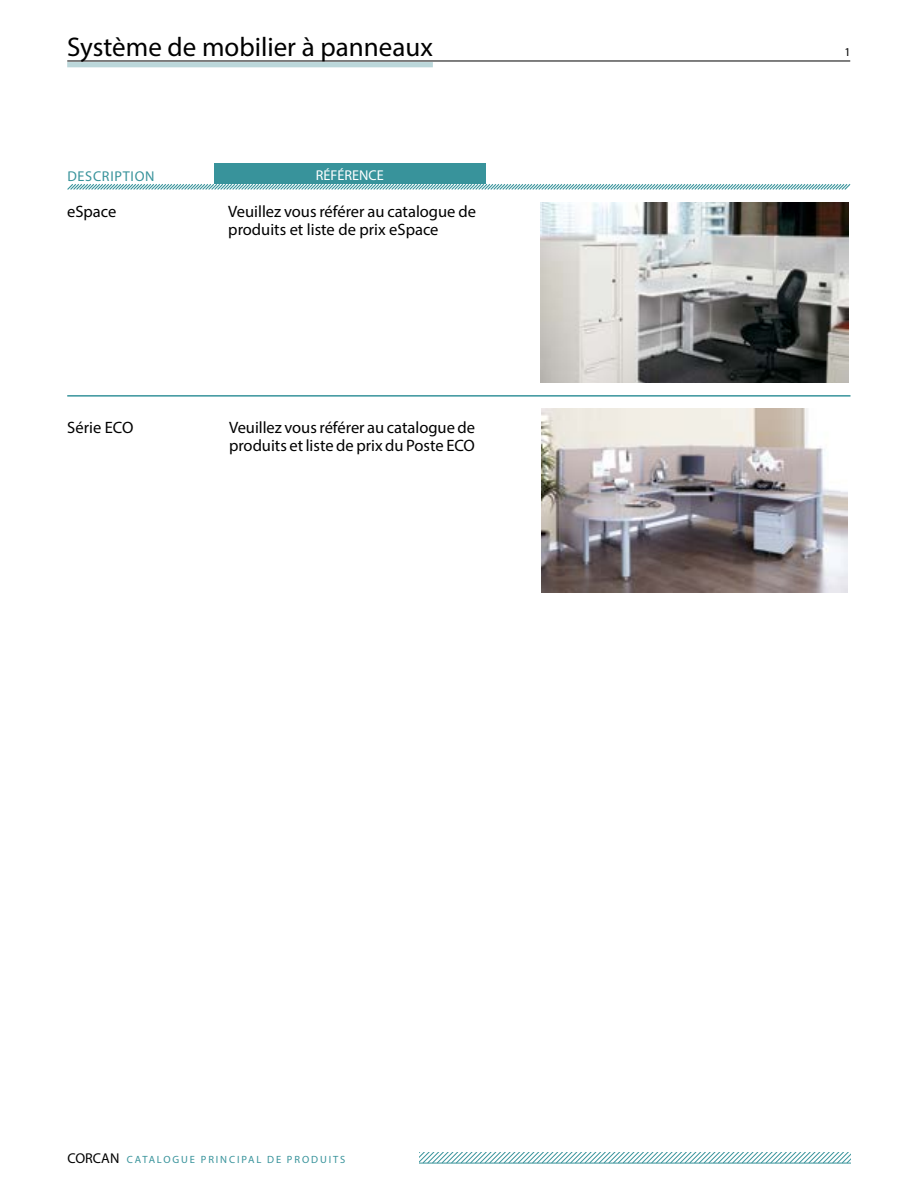
<style>
.page{position:relative;width:918px;height:1188px;background:#fff}
.page>*{position:absolute;margin:0;border:0;box-sizing:border-box;transform-origin:0 0}
.t1{font:27px "Myriad Pro";color:#000}
.t2{font:16.5px/18px "Myriad Pro";color:#000}
.t3{font:14.25px "Myriad Pro";letter-spacing:.05em;color:#38939b}
.t4{font:14.25px "Myriad Pro";color:#fff}
.t5{font:12px "Myriad Pro";color:#000}
.t6{font:10.5px "Myriad Pro";letter-spacing:.18em;color:#38939b}
.s1{font-size:14.25px;color:#000}
</style>
<div class="page">
<hr style="left:67px;top:61px;width:783px;height:1px;background:#000">
<svg style="left:419px;top:1152px;width:431px;height:12px"></svg>
<img style="left:541px;top:202px;width:308px;height:181px">
<img style="left:542px;top:409px;width:306px;height:183px">
<hr style="left:67px;top:395px;width:784px;height:2px;background:#38939b">
<svg style="left:67px;top:183px;width:784px;height:7px"></svg>
<div style="left:67px;top:62px;width:366px;height:5px;background:#bbd7da"></div>
<div style="left:214px;top:163px;width:271px;height:21px;background:#38939b"></div>
<h1 class="t1" style="left:67px;top:30px;width:367px">Système de mobilier à panneaux</h1>
<p class="t3" style="left:67px;top:167px;width:89px">DESCRIPTION</p>
<p class="t4" style="left:316px;top:167px;width:69px">RÉFÉRENCE</p>
<p class="t2" style="left:67px;top:202px;width:51px">eSpace</p>
<p class="t2" style="left:67px;top:418px;width:68px">Série ECO</p>
<p class="t2" style="left:228px;top:202px;width:249px">Veuillez vous référer au catalogue de produits et liste de prix eSpace</p>
<p class="t2" style="left:298px;top:220px;width:43px">Space</p>
<p class="t2" style="left:229px;top:419px;width:248px">Veuillez vous référer au catalogue de produits et liste de prix du Poste ECO</p>
<p class="t2" style="left:290px;top:436px;width:93px">du Poste ECO</p>
<p class="t6" style="left:68px;top:1153px;width:279px"><span class="s1">CORCAN</span> CATALOGUE PRINCIPAL DE PRODUITS</p>
<p class="t5" style="left:844px;top:45px;width:8px">1</p>
</div>
